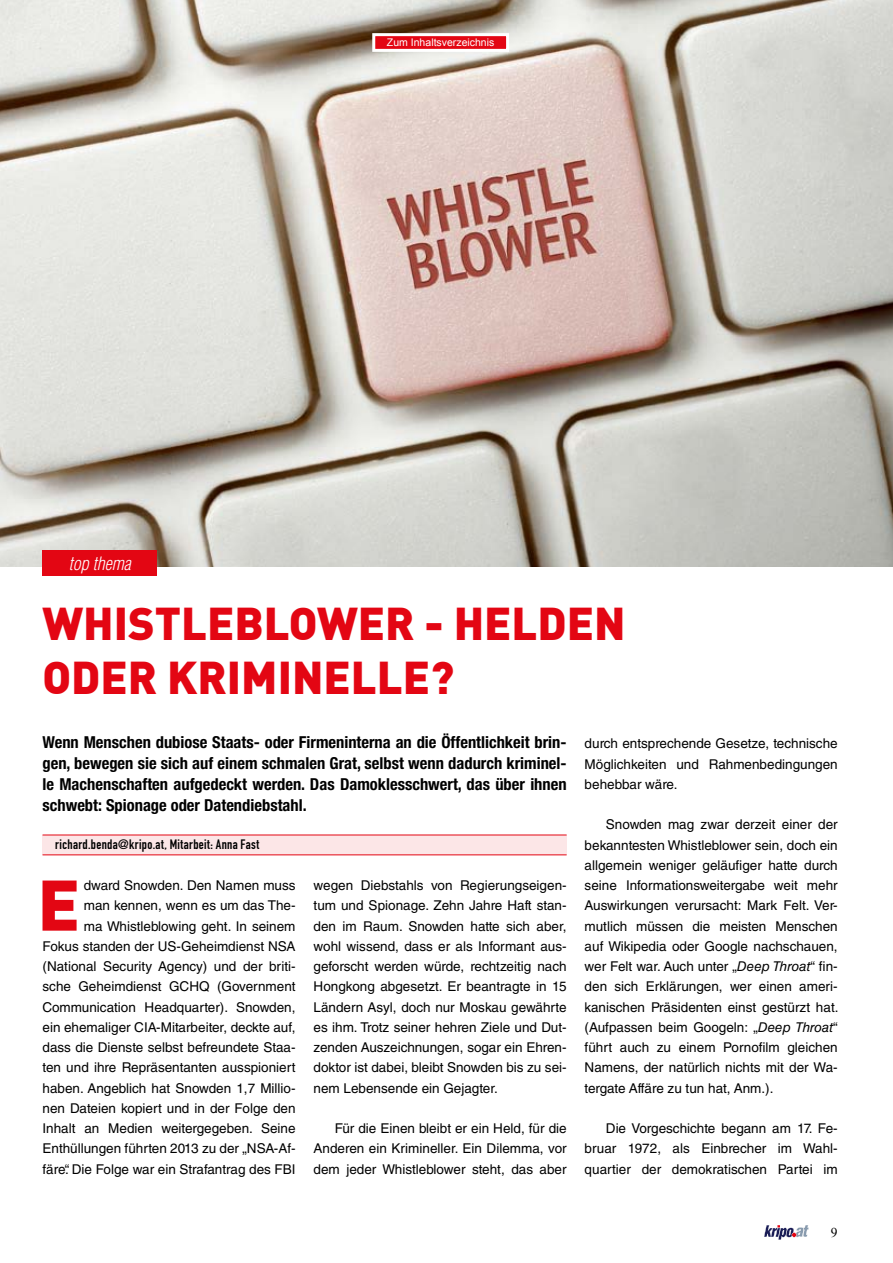
<style>
.page{position:relative;width:893px;height:1263px;background:#fff}
.page>*{position:absolute;margin:0;border:0;box-sizing:border-box;transform-origin:0 0}
.t1{font:900 70.35px "DIN";color:#e30613}
.t2{font:900 45px/54px "DIN";color:#e30613}
.t3{font:italic 300 condensed 18px "Helvetica LT Std";color:#fff}
.t4{font:700 condensed 16.5px/21px "Helvetica Neue LT Std";color:#000;text-align:justify}
.t5{font:13.5px/20.2px "Helvetica LT Std";color:#000;text-align:justify}
.t6{font:700 13.5px "DIN Condensed";letter-spacing:.02em;color:#000}
.t7{font:13.5px "Times New Roman";color:#000}
.t8{font:10.5px "Arial";color:#fff}
.s1{font-style:italic}
</style>
<div class="page">
<svg style="left:764px;top:1225px;width:45px;height:15px"></svg>
<div style="left:43px;top:835px;width:524px;height:20px;background:#fce6e7"></div>
<hr style="left:43px;top:855px;width:524px;height:1px;background:#e30613">
<hr style="left:43px;top:835px;width:524px;height:1px;background:#e30613">
<img style="left:0;top:0;width:893px;height:566px">
<div style="left:43px;top:551px;width:114px;height:25px;background:#e30613"></div>
<div style="left:374px;top:35px;width:134px;height:15px;background:#e30613"></div>
<div style="left:372px;top:33px;width:137px;height:19px;border:3px solid #fff"></div>
<h3 class="t3" style="left:69px;top:552px;width:63px">top thema</h3>
<p class="t8" style="left:387px;top:36px;width:109px">Zum Inhaltsverzeichnis</p>
<h2 class="t2" style="left:43px;top:594px;width:585px">WHISTLEBLOWER - HELDEN<br>ODER KRIMINELLE?</h2>
<p class="t4" style="left:43px;top:732px;width:526px">Wenn Menschen dubiose Staats- oder Firmeninterna an die Öffentlichkeit brin&shy;gen, bewegen sie sich auf einem schmalen Grat, selbst wenn dadurch kriminel&shy;le Machenschaften aufgedeckt werden. Das Damoklesschwert, das über ihnen schwebt: Spionage oder Datendiebstahl.</p>
<p class="t6" style="left:55px;top:835px;width:205px">richard.benda@kripo.at, Mitarbeit: Anna Fast</p>
<h1 class="t1" style="left:37px;top:858px;width:44px">E</h1>
<p class="t5" style="left:585px;top:733px;width:255px">durch entsprechende Gesetze, technische Möglichkeiten und Rahmenbedingungen behebbar wäre.</p>
<p class="t5" style="left:585px;top:814px;width:255px;text-indent:21px">Snowden mag zwar derzeit einer der bekanntesten Whistleblower sein, doch ein allgemein weniger geläufiger hatte durch seine Informationsweitergabe weit mehr Auswirkungen verursacht: Mark Felt. Ver&shy;mutlich müssen die meisten Menschen auf Wikipedia oder Google nachschauen, wer Felt war. Auch unter „<span class="s1">Deep Throat</span>“ fin&shy;den sich Erklärungen, wer einen ameri&shy;kanischen Präsidenten einst gestürzt hat. (Aufpassen beim Googeln: „<span class="s1">Deep Throat</span>“ führt auch zu einem Pornofilm gleichen Namens, der natürlich nichts mit der Wa&shy;tergate Affäre zu tun hat, Anm.).</p>
<p class="t5" style="left:585px;top:1118px;width:255px;text-indent:21px">Die Vorgeschichte begann am 17. Fe&shy;bruar 1972, als Einbrecher im Wahl&shy;quartier der demokratischen Partei im</p>
<p class="t5" style="left:43px;top:875px;width:255px;text-align:right">dward Snowden. Den Namen muss<br>man kennen, wenn es um das The-<br>ma Whistleblowing geht. In seinem<br>Fokus standen der US-Geheimdienst NSA (National Security Agency) und der briti&shy;sche Geheimdienst GCHQ (Government Communication Headquarter). Snowden, ein ehemaliger CIA-Mitarbeiter, deckte auf, dass die Dienste selbst befreundete Staa&shy;ten und ihre Repräsentanten ausspioniert haben. Angeblich hat Snowden 1,7 Millio&shy;nen Dateien kopiert und in der Folge den Inhalt an Medien weitergegeben. Seine Enthüllungen führten 2013 zu der „NSA-Af&shy;färe“. Die Folge war ein Strafantrag des FBI</p>
<p class="t5" style="left:314px;top:875px;width:255px">wegen Diebstahls von Regierungseigen&shy;tum und Spionage. Zehn Jahre Haft stan&shy;den im Raum. Snowden hatte sich aber, wohl wissend, dass er als Informant aus&shy;geforscht werden würde, rechtzeitig nach Hongkong abgesetzt. Er beantragte in 15<br>Ländern Asyl, doch nur Moskau gewährte es ihm. Trotz seiner hehren Ziele und Dut&shy;zenden Auszeichnungen, sogar ein Ehren&shy;doktor ist dabei, bleibt Snowden bis zu sei&shy;nem Lebensende ein Gejagter.</p>
<p class="t5" style="left:314px;top:1118px;width:255px;text-indent:21px">Für die Einen bleibt er ein Held, für die Anderen ein Krimineller. Ein Dilemma, vor dem jeder Whistleblower steht, das aber</p>
<p class="t7" style="left:831px;top:1223px;width:8px">9</p>
</div>
